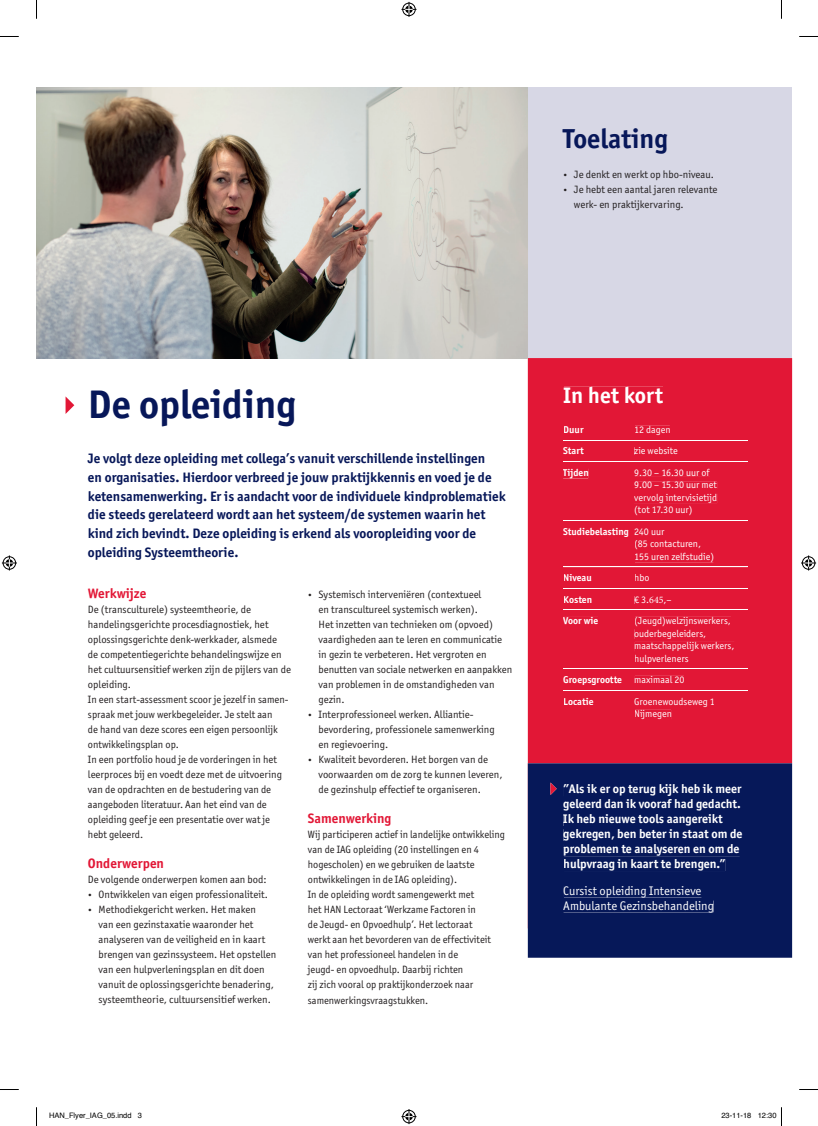
<style>
.page{position:relative;width:818px;height:1126px;background:#fff}
.page>*{position:absolute;margin:0;border:0;box-sizing:border-box;transform-origin:0 0}
.t1{font:700 40px "Officina Sans ITC Std";color:#071759}
.t2{font:700 27.5px "Officina Sans ITC Std";color:#071759}
.t3{font:700 22.5px "Officina Sans ITC Std";color:#fff}
.t4{font:700 13.75px/18.8px "Officina Sans ITC Std";color:#071759}
.t5{font:700 13.75px "Officina Sans ITC Std";color:#e21736}
.t6{font:700 12.5px/15px "Officina Sans ITC Std";color:#fff}
.t7{font:12.5px/15px "Officina Sans ITC Std";color:#fff}
.t8{font:10.62px/15px "Officina Sans ITC Std";color:#231f20}
.t9{font:10px/12.5px "Officina Sans ITC Std";color:#fff}
.t10{font:700 10px/21.4px "Officina Sans ITC Std";color:#fff}
.t11{font:7.5px "Helvetica";color:#000}
.s1{font-size:8.75px}
.s2{font-weight:700}
.s3{font-family:"Minion Pro"}
.s4{font-weight:400}
</style>
<div class="page">
<div style="left:527px;top:88px;width:264px;height:270px;background:#d7d7e5"></div>
<div style="left:527px;top:358px;width:264px;height:405px;background:#e21736"></div>
<div style="left:563px;top:387px;width:99px;height:16px;background:#e21736"></div>
<hr style="left:563px;top:440px;width:71px;height:1px;background:#fff">
<hr style="left:634px;top:440px;width:113px;height:1px;background:#fff">
<hr style="left:563px;top:461px;width:71px;height:1px;background:#fff">
<hr style="left:634px;top:461px;width:113px;height:1px;background:#fff">
<hr style="left:563px;top:520px;width:71px;height:1px;background:#fff">
<hr style="left:634px;top:520px;width:113px;height:1px;background:#fff">
<hr style="left:563px;top:566px;width:71px;height:1px;background:#fff">
<hr style="left:634px;top:566px;width:113px;height:1px;background:#fff">
<hr style="left:563px;top:588px;width:71px;height:1px;background:#fff">
<hr style="left:634px;top:588px;width:113px;height:1px;background:#fff">
<hr style="left:563px;top:609px;width:71px;height:1px;background:#fff">
<hr style="left:634px;top:609px;width:113px;height:1px;background:#fff">
<hr style="left:563px;top:668px;width:71px;height:1px;background:#fff">
<hr style="left:634px;top:668px;width:113px;height:1px;background:#fff">
<hr style="left:563px;top:690px;width:71px;height:1px;background:#fff">
<hr style="left:634px;top:690px;width:113px;height:1px;background:#fff">
<div style="left:563px;top:426px;width:20px;height:7px;background:#e21736"></div>
<div style="left:634px;top:426px;width:35px;height:9px;background:#e21736"></div>
<div style="left:563px;top:447px;width:20px;height:7px;background:#e21736"></div>
<div style="left:634px;top:447px;width:43px;height:7px;background:#e21736"></div>
<div style="left:562px;top:468px;width:25px;height:10px;background:#e21736"></div>
<div style="left:634px;top:468px;width:75px;height:8px;background:#e21736"></div>
<div style="left:634px;top:482px;width:82px;height:6px;background:#e21736"></div>
<div style="left:634px;top:493px;width:82px;height:10px;background:#e21736"></div>
<div style="left:634px;top:506px;width:57px;height:9px;background:#e21736"></div>
<div style="left:563px;top:527px;width:65px;height:10px;background:#e21736"></div>
<div style="left:634px;top:528px;width:30px;height:7px;background:#e21736"></div>
<div style="left:634px;top:540px;width:66px;height:9px;background:#e21736"></div>
<div style="left:634px;top:552px;width:79px;height:10px;background:#e21736"></div>
<div style="left:563px;top:574px;width:28px;height:7px;background:#e21736"></div>
<div style="left:634px;top:574px;width:14px;height:7px;background:#e21736"></div>
<div style="left:563px;top:595px;width:28px;height:8px;background:#e21736"></div>
<div style="left:634px;top:596px;width:37px;height:8px;background:#e21736"></div>
<div style="left:563px;top:617px;width:34px;height:7px;background:#e21736"></div>
<div style="left:634px;top:617px;width:96px;height:9px;background:#e21736"></div>
<div style="left:634px;top:629px;width:71px;height:9px;background:#e21736"></div>
<div style="left:634px;top:642px;width:99px;height:9px;background:#e21736"></div>
<div style="left:634px;top:654px;width:53px;height:9px;background:#e21736"></div>
<div style="left:563px;top:676px;width:58px;height:9px;background:#e21736"></div>
<div style="left:634px;top:675px;width:49px;height:8px;background:#e21736"></div>
<div style="left:563px;top:697px;width:30px;height:7px;background:#e21736"></div>
<div style="left:634px;top:697px;width:80px;height:9px;background:#e21736"></div>
<div style="left:634px;top:709px;width:36px;height:10px;background:#e21736"></div>
<div style="left:527px;top:763px;width:264px;height:194px;background:#061859"></div>
<div style="left:563px;top:784px;width:178px;height:12px;background:#061859"></div>
<div style="left:563px;top:799px;width:177px;height:11px;background:#061859"></div>
<div style="left:563px;top:814px;width:159px;height:11px;background:#061859"></div>
<div style="left:563px;top:829px;width:179px;height:11px;background:#061859"></div>
<div style="left:563px;top:844px;width:176px;height:12px;background:#061859"></div>
<div style="left:564px;top:859px;width:160px;height:11px;background:#061859"></div>
<div style="left:563px;top:885px;width:138px;height:12px;background:#061859"></div>
<div style="left:563px;top:900px;width:150px;height:12px;background:#061859"></div>
<svg style="left:550px;top:782px;width:6px;height:13px"></svg>
<svg style="left:65px;top:396px;width:9px;height:18px"></svg>
<img style="left:36px;top:88px;width:491px;height:270px">
<svg style="left:0;top:36px;width:19px;height:1px"></svg>
<svg style="left:799px;top:36px;width:18px;height:1px"></svg>
<svg style="left:0;top:1089px;width:19px;height:1px"></svg>
<svg style="left:799px;top:1089px;width:18px;height:1px"></svg>
<svg style="left:36px;top:0;width:1px;height:19px"></svg>
<svg style="left:36px;top:1107px;width:1px;height:18px"></svg>
<svg style="left:401px;top:2px;width:15px;height:15px"></svg>
<svg style="left:401px;top:1109px;width:15px;height:14px"></svg>
<svg style="left:2px;top:555px;width:15px;height:15px"></svg>
<svg style="left:801px;top:555px;width:14px;height:15px"></svg>
<h2 class="t2" style="left:563px;top:121px;width:106px">Toelating</h2>
<p class="t8" style="left:563px;top:167px;width:152px"><span class="s1">•</span> Je denkt en werkt op hbo-niveau.</p>
<p class="t8" style="left:573px;top:182px;width:145px;text-indent:-11px"><span class="s1">•</span> Je hebt een aantal jaren relevante werk- en praktijkervaring.</p>
<h1 class="t1" style="left:88px;top:379px;width:210px">De opleiding</h1>
<p class="t4" style="left:88px;top:449px;width:419px">Je volgt deze opleiding met collega’s vanuit verschillende instellingen<br>en organisaties. Hierdoor verbreed je jouw praktijkkennis en voed je de ketensamenwerking. Er is aandacht voor de individuele kindproblematiek die steeds gerelateerd wordt aan het systeem/de systemen waarin het kind zich bevindt. Deze opleiding is erkend als vooropleiding voor de opleiding Systeemtheorie.</p>
<p class="t5" style="left:88px;top:585px;width:60px">Werkwijze</p>
<p class="t8" style="left:88px;top:602px;width:204px">De (transculturele) systeemtheorie, de<br>hande lingsgerichte procesdiagnostiek, het oplossings gerichte denk-werkkader, alsmede<br>de competentiegerichte behandelingswijze en het cultuursensitief werken zijn de pijlers van de opleiding.<br>In een start-assessment scoor je jezelf in samen&shy;spraak met jouw werkbegeleider. Je stelt aan<br>de hand van deze scores een eigen persoonlijk ontwikkelingsplan op.<br>In een portfolio houd je de vorderingen in het leerproces bij en voedt deze met de uitvoering van de opdrachten en de bestudering van de aangeboden literatuur. Aan het eind van de opleiding geef je een presentatie over wat je hebt geleerd.</p>
<p class="t5" style="left:88px;top:855px;width:77px">Onderwerpen</p>
<p class="t8" style="left:88px;top:872px;width:180px">De volgende onderwerpen komen aan bod:</p>
<p class="t8" style="left:88px;top:887px;width:181px"><span class="s1">•</span> Ontwikkelen van eigen professionaliteit.</p>
<p class="t8" style="left:98px;top:902px;width:179px;text-indent:-11px"><span class="s1">•</span> Methodiekgericht werken. Het maken<br>van een gezinstaxatie waaronder het analyseren van de veiligheid en in kaart brengen van gezinssysteem. Het opstellen van een hulpverleningsplan en dit doen vanuit de oplossingsgerichte benadering, systeemtheorie, cultuursensitief werken.</p>
<p class="t8" style="left:318px;top:587px;width:195px;text-indent:-11px"><span class="s1">•</span> Systemisch interveniëren (contextueel<br>en transcultureel systemisch werken).<br>Het inzetten van technieken om (opvoed) vaardigheden aan te leren en communicatie in gezin te verbeteren. Het vergroten en benutten van sociale netwerken en aanpakken van problemen in de omstandigheden van gezin.</p>
<p class="t8" style="left:318px;top:707px;width:178px;text-indent:-11px"><span class="s1">•</span> Interprofessioneel werken. Alliantie&shy;bevordering, professionele samenwerking en regievoering.</p>
<p class="t8" style="left:318px;top:752px;width:185px;text-indent:-11px"><span class="s1">•</span> Kwaliteit bevorderen. Het borgen van de voorwaarden om de zorg te kunnen leveren, de gezinshulp effectief te organiseren.</p>
<p class="t5" style="left:308px;top:810px;width:85px">Samenwerking</p>
<p class="t8" style="left:308px;top:827px;width:198px">Wij participeren actief in landelijke ontwikkeling van de IAG opleiding (20 instellingen en 4<br>hoge scholen) en we gebruiken de laatste ontwikkelingen in de IAG opleiding).<br>In de opleiding wordt samengewerkt met<br>het HAN Lectoraat ‘Werkzame Factoren in<br>de Jeugd- en Opvoedhulp’. Het lectoraat<br>werkt aan het bevorderen van de effectiviteit van het professioneel handelen in de<br>jeugd- en opvoedhulp. Daarbij richten<br>zij zich vooral op praktijkonderzoek naar samenwerkingsvraagstukken.</p>
<h3 class="t3" style="left:563px;top:381px;width:101px">In het kort</h3>
<p class="t10" style="left:563px;top:419px;width:22px">Duur</p>
<p class="t9" style="left:634px;top:423px;width:38px">12 dagen</p>
<p class="t10" style="left:563px;top:440px;width:22px">Start</p>
<p class="t9" style="left:634px;top:445px;width:45px">zie website</p>
<p class="t10" style="left:563px;top:461px;width:27px">Tijden</p>
<p class="t9" style="left:634px;top:466px;width:84px">9.30 – 16.30 uur of<br>9.00 – 15.30 uur met vervolg intervisietijd (tot 17.30 uur)</p>
<p class="t9" style="left:634px;top:525px;width:81px;text-indent:-71px"><span class="s2">Studiebelasting</span> 240 uur<br>(85 contacturen,<br>155 uren zelfstudie)</p>
<p class="t10" style="left:563px;top:567px;width:30px">Niveau</p>
<p class="t9" style="left:634px;top:571px;width:17px">hbo</p>
<p class="t10" style="left:563px;top:588px;width:30px">Kosten</p>
<p class="t9" style="left:633px;top:593px;width:39px">€ 3.<span class="s3">645</span>,–</p>
<p class="t10" style="left:563px;top:610px;width:36px">Voor wie</p>
<p class="t9" style="left:634px;top:614px;width:101px">(Jeugd)welzijnswerkers, ouderbegeleiders, maatschappelijk werkers, hulpverleners</p>
<p class="t10" style="left:563px;top:669px;width:122px">Groepsgrootte <span class="s4">maximaal 20<br></span>Locatie</p>
<p class="t9" style="left:634px;top:694px;width:82px">Groenewoudseweg 1<br>Nijmegen</p>
<p class="t6" style="left:563px;top:781px;width:181px">”Als ik er op terug kijk heb ik meer geleerd dan ik vooraf had gedacht.<br>Ik heb nieuwe tools aangereikt gekregen, ben beter in staat om de problemen te analyseren en om de hulpvraag in kaart te brengen.”</p>
<p class="t7" style="left:563px;top:882px;width:152px">Cursist opleiding Intensieve<br>Ambulante Gezinsbehandeling</p>
<p class="t11" style="left:49px;top:1109px;width:94px">HAN_Flyer_IAG_05.indd 3</p>
<p class="t11" style="left:721px;top:1109px;width:57px">23-11-18 12:30</p>
</div>
